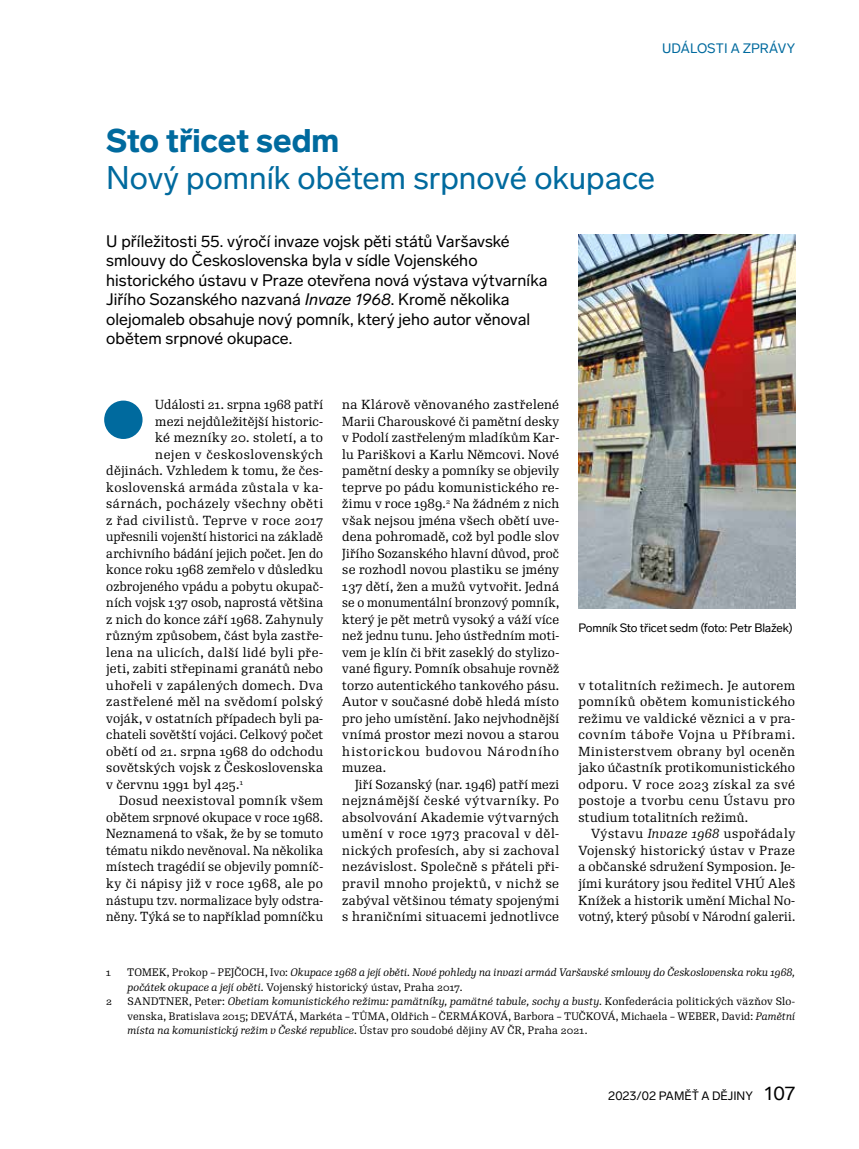
<style>
.page{position:relative;width:859px;height:1149px;background:#fff}
.page>*{position:absolute;margin:0;border:0;box-sizing:border-box;transform-origin:0 0}
.t1{font:32.4px "Lab Grotesque";color:#006a9e}
.t2{font:900 32.4px "Lab Grotesque";color:#006a9e}
.t3{font:16.5px/19.5px "Lab Grotesque";color:#000}
.t4{font:13.5px "Lab Grotesque";color:#006a9e}
.t5{font:12.75px/16.5px "Re Public Std";letter-spacing:.02em;color:#000;text-align:justify}
.t6{font:12.75px "Re Public Std";letter-spacing:.04em;color:#000}
.t7{font:12.75px "Re Public Std";letter-spacing:.02em;color:#000;scale:.96 1}
.t8{font:12.75px "Re Public Std";letter-spacing:.02em;color:#000;scale:.95 1}
.t9{font:12px "Lab Grotesque";letter-spacing:-.005em;color:#000}
.t10{font:10.5px/14.4px "Re Public Std";letter-spacing:.02em;color:#000;text-align:justify}
.t11{font:italic 10.5px/14.4px "Re Public Std";letter-spacing:.01em;color:#000}
.s1{font-style:italic}
.s2{font-family:"Re Public"}
.s3{font-style:normal}
.s4{font-size:19.5px}
</style>
<div class="page">
<div style="left:104px;top:400px;width:39px;height:39px;background:#006a9e;border-radius:50%"></div>
<img style="left:578px;top:234px;width:217px;height:374px">
<p class="t4" style="left:662px;top:39px;width:134px">UDÁLOSTI A ZPRÁVY</p>
<h1 class="t2" style="left:106px;top:117px;width:234px">Sto třicet sedm</h1>
<h1 class="t1" style="left:106px;top:156px;width:550px">Nový pomník obětem srpnové okupace</h1>
<p class="t3" style="left:106px;top:230px;width:443px">U příležitosti 55. výročí invaze vojsk pěti států Varšavské smlouvy do Československa byla v sídle Vojenského historického ústavu v Praze otevřena nová výstava výtvarníka Jiřího Sozanského nazvaná <span class="s1">Invaze 1968</span>. Kromě několika olejomaleb obsahuje nový pomník, který jeho autor věnoval obětem srpnové okupace.</p>
<p class="t5" style="left:155px;top:396px;width:169px">Události 21. srpna 1968 patří</p>
<p class="t5" style="left:155px;top:413px;width:169px">mezi nejdůležitější historic-</p>
<p class="t5" style="left:155px;top:429px;width:169px">ké mezníky 20. století, a to</p>
<p class="t6" style="left:155px;top:446px;width:169px">nejen v československých</p>
<p class="t5" style="left:106px;top:462px;width:218px">dějinách. Vzhledem k tomu, že čes-</p>
<p class="t6" style="left:106px;top:479px;width:218px">koslovenská armáda zůstala v ka-</p>
<p class="t6" style="left:106px;top:495px;width:218px">sárnách, pocházely všechny oběti</p>
<p class="t6" style="left:106px;top:512px;width:218px">z řad civilistů. Teprve v roce 2017</p>
<p class="t8" style="left:106px;top:528px;width:230px">upřesnili vojenští historici na základě</p>
<p class="t7" style="left:106px;top:545px;width:227px">archivního bádání jejich počet. Jen do</p>
<p class="t5" style="left:106px;top:561px;width:218px">konce roku 1968 zemřelo v důsledku</p>
<p class="t5" style="left:106px;top:578px;width:218px">ozbrojeného vpádu a pobytu okupač-</p>
<p class="t5" style="left:106px;top:594px;width:218px">ních vojsk 137 osob, naprostá většina</p>
<p class="t5" style="left:106px;top:611px;width:218px">z nich do konce září 1968. Zahynuly</p>
<p class="t5" style="left:106px;top:627px;width:218px">různým způsobem, část byla zastře-</p>
<p class="t5" style="left:106px;top:644px;width:218px">lena na ulicích, další lidé byli pře-</p>
<p class="t5" style="left:106px;top:660px;width:218px">jeti, zabiti střepinami granátů nebo</p>
<p class="t5" style="left:106px;top:677px;width:218px">uhořeli v zapálených domech. Dva</p>
<p class="t6" style="left:106px;top:693px;width:218px">zastřelené měl na svědomí polský</p>
<p class="t5" style="left:106px;top:710px;width:218px">voják, v ostatních případech byli pa-</p>
<p class="t5" style="left:106px;top:726px;width:218px">chateli sovětští vojáci. Celkový počet</p>
<p class="t5" style="left:106px;top:743px;width:218px">obětí od 21. srpna 1968 do odchodu</p>
<p class="t5" style="left:106px;top:759px;width:218px">sovětských vojsk z Československa</p>
<p class="t5" style="left:106px;top:776px;width:138px">v červnu 1991 byl <span class="s2">425.</span><sup>1</sup></p>
<p class="t5" style="left:119px;top:792px;width:206px">Dosud neexistoval pomník všem</p>
<p class="t7" style="left:106px;top:809px;width:227px">obětem srpnové okupace v roce 1968.</p>
<p class="t5" style="left:106px;top:825px;width:218px">Neznamená to však, že by se tomuto</p>
<p class="t7" style="left:106px;top:842px;width:227px">tématu nikdo nevěnoval. Na několika</p>
<p class="t5" style="left:106px;top:858px;width:218px">místech tragédií se objevily pomníč-</p>
<p class="t5" style="left:106px;top:875px;width:218px">ky či nápisy již v roce 1968, ale po</p>
<p class="t8" style="left:106px;top:891px;width:230px">nástupu tzv. normalizace byly odstra-</p>
<p class="t5" style="left:106px;top:908px;width:218px">něny. Týká se to například pomníčku</p>
<p class="t5" style="left:342px;top:396px;width:218px">na Klárově věnovaného zastřelené Marii Charouskové či pamětní desky v Podolí zastřeleným mladíkům Kar&shy;lu Pariškovi a Karlu Němcovi. Nové pamětní desky a pomníky se objevily teprve po pádu komunistického re&shy;žimu v roce 1989.<sup>2</sup> Na žádném z nich však nejsou jména všech obětí uve&shy;dena pohromadě, což byl podle slov Jiřího Sozanského hlavní důvod, proč se rozhodl novou plastiku se jmény 137 dětí, žen a mužů vytvořit. Jedná se o monumentální bronzový pomník, který je pět metrů vysoký a váží více než jednu tunu. Jeho ústředním moti&shy;vem je klín či břit zaseklý do stylizo&shy;vané figury. Pomník obsahuje rovněž torzo autentického tankového pásu.<br>Autor v současné době hledá místo pro jeho umístění. Jako nejvhodnější vnímá prostor mezi novou a starou historickou budovou Národního muzea.</p>
<p class="t5" style="left:342px;top:776px;width:218px;text-indent:13px">Jiří Sozanský (nar. 1946) patří mezi nejznámější české výtvarníky. Po absolvování Akademie výtvarných umění v roce 1973 pracoval v děl&shy;nických profesích, aby si zachoval nezávislost. Společně s přáteli při&shy;pravil mnoho projektů, v nichž se zabýval většinou tématy spojenými s hraničními situacemi jednotlivce</p>
<p class="t9" style="left:578px;top:620px;width:216px">Pomník Sto třicet sedm (foto: Petr Blažek)</p>
<p class="t5" style="left:578px;top:677px;width:218px">v totalitních režimech. Je autorem pomníků obětem komunistického režimu ve valdické věznici a v pra&shy;covním táboře Vojna u Příbrami.<br>Ministerstvem obrany byl oceněn jako účastník protikomunistického odporu. V roce 2023 získal za své postoje a tvorbu cenu Ústavu pro studium totalitních režimů.</p>
<p class="t5" style="left:578px;top:825px;width:218px;text-indent:13px">Výstavu <span class="s1">Invaze 1968</span> uspořádaly Vojenský historický ústav v Praze a občanské sdružení Symposion. Je&shy;jími kurátory jsou ředitel VHÚ Aleš Knížek a historik umění Michal No&shy;votný, který působí v Národní galerii.</p>
<p class="t10" style="left:106px;top:965px;width:6px">1</p>
<p class="t11" style="left:128px;top:965px;width:669px"><span class="s3">TOMEK, Prokop – PEJČOCH, Ivo:</span> Okupace 1968 a její oběti. Nové pohledy na invazi armád Varšavské smlouvy do Československa roku 1968, počátek okupace a její oběti<span class="s3">. Vojenský historický ústav, Praha 2017.</span></p>
<p class="t10" style="left:106px;top:994px;width:7px">2</p>
<p class="t10" style="left:128px;top:994px;width:669px">SANDTNER, Peter: <span class="s1">Obetiam komunistického režimu: pamätníky, pamätné tabule, sochy a busty</span>. Konfederácia politických väzňov Slo&shy;venska, Bratislava 2015; DEVÁTÁ, Markéta – TŮMA, Oldřich – ČERMÁKOVÁ, Barbora – TUČKOVÁ, Michaela – WEBER, David: <span class="s1">Pamětní místa na komunistický režim v České republice</span>. Ústav pro soudobé dějiny AV ČR, Praha 2021.</p>
<p class="t9" style="left:608px;top:1087px;width:188px">2023/02 PAMĚŤ A DĚJINY <span class="s4">107</span></p>
</div>
